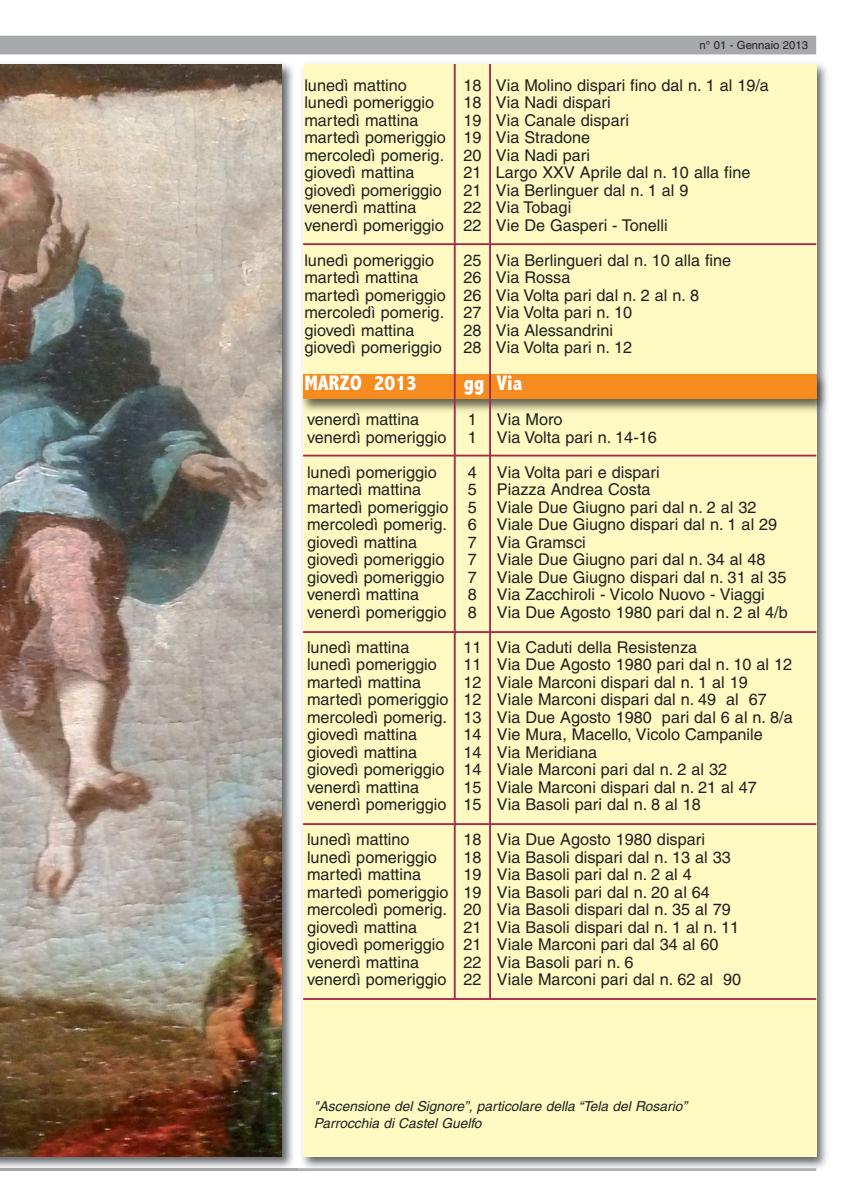
<style>
.page{position:relative;width:851px;height:1203px;background:#fff}
.page>*{position:absolute;margin:0;border:0;box-sizing:border-box;transform-origin:0 0}
.t1{font:800 condensed 21.25px "Abadi";color:#fff}
.t2{font:16.25px/17.5px "Helvetica";color:#231f20}
.t3{font:italic 13.75px/16.5px "Helvetica";color:#231f20}
.t4{font:11.25px "Helvetica";color:#231f20}
</style>
<div class="page">
<div style="left:0;top:36px;width:815px;height:18px;background:#a8a9ad"></div>
<img style="left:0;top:63px;width:827px;height:1108px">
<div style="left:303px;top:64px;width:512px;height:1093px;background:#fffac1"></div>
<img style="left:298px;top:369px;width:530px;height:46px">
<div style="left:303px;top:374px;width:512px;height:25px;background:#f68b1f"></div>
<hr style="left:453px;top:64px;width:2px;height:935px;background:#a52b4c">
<hr style="left:489px;top:64px;width:2px;height:935px;background:#a52b4c">
<hr style="left:0;top:1168px;width:815px;height:3px;background:#a8a9ad">
<hr style="left:303px;top:243px;width:512px;height:2px;background:#a52b4c">
<hr style="left:303px;top:823px;width:512px;height:2px;background:#a52b4c">
<hr style="left:303px;top:631px;width:512px;height:2px;background:#a52b4c">
<hr style="left:303px;top:455px;width:512px;height:2px;background:#a52b4c">
<hr style="left:303px;top:998px;width:512px;height:2px;background:#a52b4c">
<img style="left:297px;top:63px;width:1px;height:1105px">
<img style="left:0;top:64px;width:282px;height:1093px">
<p class="t2" style="left:304px;top:78px;width:143px">lunedì mattino lunedì pomeriggio martedì mattina martedì pomeriggio mercoledì pomerig. giovedì mattina giovedì pomeriggio venerdì mattina venerdì pomeriggio</p>
<p class="t2" style="left:304px;top:253px;width:143px">lunedì pomeriggio martedì mattina martedì pomeriggio mercoledì pomerig. giovedì mattina giovedì pomeriggio</p>
<p class="t2" style="left:463px;top:78px;width:20px;text-align:justify">18<br>18<br>19<br>19<br>20<br>21<br>21<br>22<br>22</p>
<p class="t2" style="left:463px;top:253px;width:20px;text-align:justify">25<br>26<br>26<br>27<br>28<br>28</p>
<p class="t4" style="left:699px;top:41px;width:110px">n° 01 - Gennaio 2013</p>
<p class="t2" style="left:495px;top:78px;width:274px">Via Molino dispari fino dal n. 1 al 19/a<br>Via Nadi dispari<br>Via Canale dispari<br>Via Stradone<br>Via Nadi pari<br>Largo XXV Aprile dal n. 10 alla fine<br>Via Berlinguer dal n. 1 al 9<br>Via Tobagi<br>Vie De Gasperi - Tonelli</p>
<p class="t2" style="left:495px;top:253px;width:237px">Via Berlingueri dal n. 10 alla fine<br>Via Rossa<br>Via Volta pari dal n. 2 al n. 8<br>Via Volta pari n. 10<br>Via Alessandrini<br>Via Volta pari n. 12</p>
<h1 class="t1" style="left:304px;top:376px;width:114px">MARZO 2013</h1>
<h1 class="t1" style="left:463px;top:376px;width:60px">gg Via</h1>
<p class="t2" style="left:307px;top:412px;width:141px">venerdì mattina venerdì pomeriggio</p>
<p class="t2" style="left:307px;top:465px;width:143px">lunedì pomeriggio martedì mattina martedì pomeriggio mercoledì pomerig. giovedì mattina giovedì pomeriggio giovedì pomeriggio venerdì mattina venerdì pomeriggio</p>
<p class="t2" style="left:307px;top:640px;width:143px">lunedì mattina lunedì pomeriggio martedì mattina martedì pomeriggio mercoledì pomerig. giovedì mattina giovedì mattina giovedì pomeriggio venerdì mattina venerdì pomeriggio</p>
<p class="t2" style="left:307px;top:832px;width:143px">lunedì mattino lunedì pomeriggio martedì mattina martedì pomeriggio mercoledì pomerig. giovedì mattina giovedì pomeriggio venerdì mattina venerdì pomeriggio</p>
<p class="t2" style="left:497px;top:412px;width:161px">Via Moro<br>Via Volta pari n. 14-16</p>
<p class="t2" style="left:497px;top:465px;width:292px">Via Volta pari e dispari<br>Piazza Andrea Costa<br>Viale Due Giugno pari dal n. 2 al 32<br>Viale Due Giugno dispari dal n. 1 al 29<br>Via Gramsci<br>Viale Due Giugno pari dal n. 34 al 48<br>Viale Due Giugno dispari dal n. 31 al 35<br>Via Zacchiroli - Vicolo Nuovo - Viaggi<br>Via Due Agosto 1980 pari dal n. 2 al 4/b</p>
<p class="t2" style="left:497px;top:640px;width:297px">Via Caduti della Resistenza<br>Via Due Agosto 1980 pari dal n. 10 al 12<br>Viale Marconi dispari dal n. 1 al 19<br>Viale Marconi dispari dal n. 49 al 67<br>Via Due Agosto 1980 pari dal 6 al n. 8/a<br>Vie Mura, Macello, Vicolo Campanile<br>Via Meridiana<br>Viale Marconi pari dal n. 2 al 32<br>Viale Marconi dispari dal n. 21 al 47<br>Via Basoli pari dal n. 8 al 18</p>
<p class="t2" style="left:497px;top:832px;width:245px">Via Due Agosto 1980 dispari<br>Via Basoli dispari dal n. 13 al 33<br>Via Basoli pari dal n. 2 al 4<br>Via Basoli pari dal n. 20 al 64<br>Via Basoli dispari dal n. 35 al 79<br>Via Basoli dispari dal n. 1 al n. 11<br>Viale Marconi pari dal 34 al 60<br>Via Basoli pari n. 6<br>Viale Marconi pari dal n. 62 al 90</p>
<p class="t2" style="left:468px;top:412px;width:11px">1<br>1</p>
<p class="t2" style="left:468px;top:465px;width:11px;text-align:justify">4<br>5<br>5<br>6<br>7<br>7<br>7<br>8<br>8</p>
<p class="t2" style="left:463px;top:640px;width:20px;text-align:justify">11<br>11<br>12<br>12<br>13<br>14<br>14<br>14<br>15<br>15</p>
<p class="t2" style="left:463px;top:832px;width:20px;text-align:justify">18<br>18<br>19<br>19<br>20<br>21<br>21<br>22<br>22</p>
<p class="t3" style="left:314px;top:1099px;width:377px">"Ascensione del Signore”, particolare della “Tela del Rosario”<br>Parrocchia di Castel Guelfo</p>
</div>
